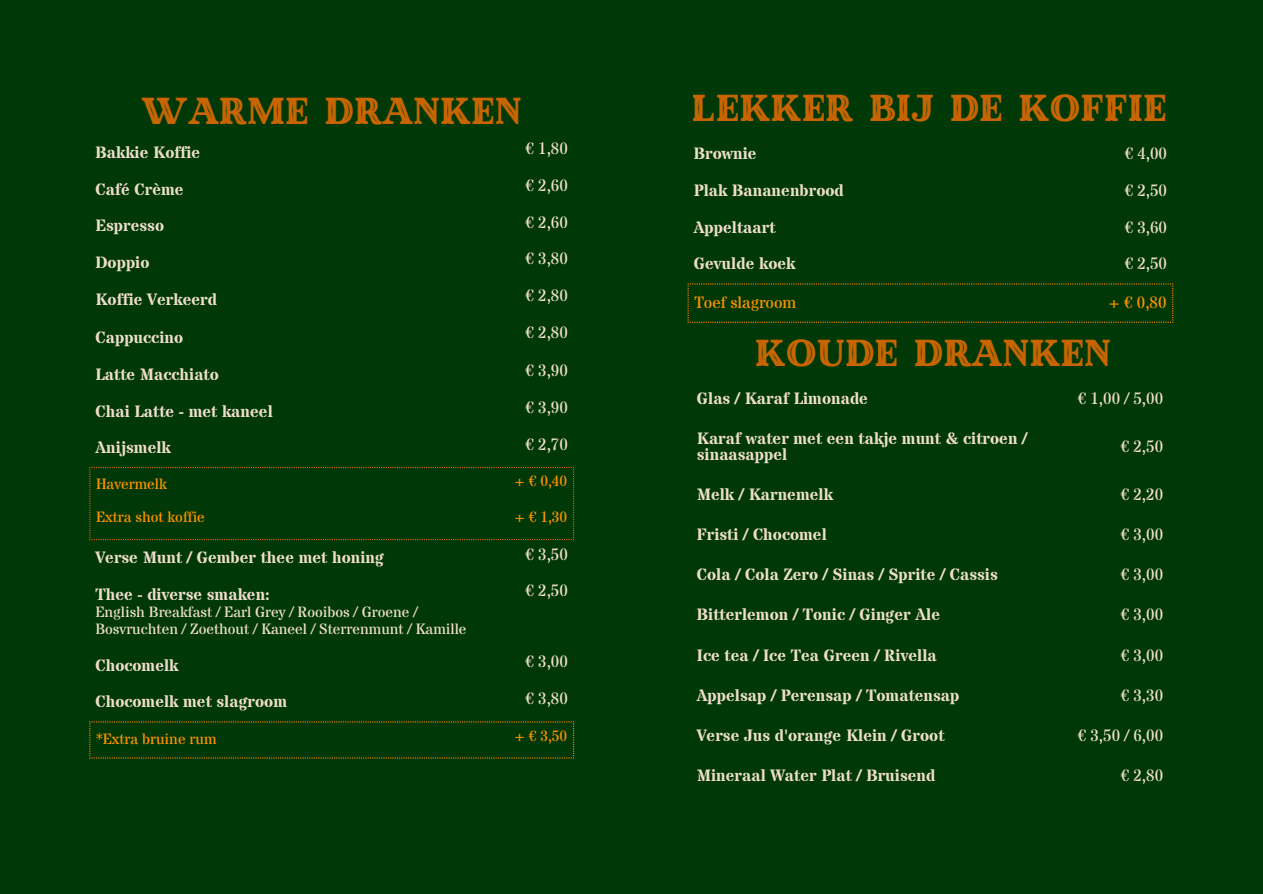
<style>
.page{position:relative;width:1263px;height:894px;background:#fff}
.page>*{position:absolute;margin:0;border:0;box-sizing:border-box;transform-origin:0 0}
.t1{font:37.5px "Made Winter Inline";color:#ea6d02}
.t2{font:700 16.5px/15.8px "Stardos Stencil";color:#efddcb}
.t3{font:16.5px "Stardos Stencil";color:#efddcb}
.t4{font:16.5px "Stardos Stencil";color:#ff9100}
.t5{font:15px/16.8px "Stardos Stencil";color:#efddcb}
.t6{font:15px "Stardos Stencil";color:#ff9100}
</style>
<div class="page">
<div style="left:0;top:0;width:1263px;height:893px;background:#003907"></div>
<svg style="left:89px;top:467px;width:485px;height:73px"></svg>
<svg style="left:89px;top:721px;width:485px;height:37px"></svg>
<svg style="left:688px;top:283px;width:485px;height:40px"></svg>
<h1 class="t1" style="left:141px;top:88px;width:383px">WARME DRANKEN</h1>
<p class="t2" style="left:95px;top:145px;width:106px">Bakkie Koffie</p>
<p class="t3" style="left:525px;top:137px;width:44px">€ 1,80</p>
<p class="t2" style="left:95px;top:182px;width:90px">Café Crème</p>
<p class="t3" style="left:525px;top:174px;width:44px">€ 2,60</p>
<p class="t2" style="left:95px;top:218px;width:70px">Espresso</p>
<p class="t3" style="left:525px;top:212px;width:44px">€ 2,60</p>
<p class="t2" style="left:95px;top:255px;width:56px">Doppio</p>
<p class="t3" style="left:525px;top:248px;width:44px">€ 3,80</p>
<p class="t2" style="left:95px;top:293px;width:123px">Koffie Verkeerd</p>
<p class="t3" style="left:525px;top:285px;width:44px">€ 2,80</p>
<p class="t2" style="left:95px;top:330px;width:89px">Cappuccino</p>
<p class="t3" style="left:525px;top:322px;width:44px">€ 2,80</p>
<p class="t2" style="left:95px;top:367px;width:125px">Latte Macchiato</p>
<p class="t3" style="left:525px;top:359px;width:44px">€ 3,90</p>
<p class="t2" style="left:95px;top:404px;width:179px">Chai Latte - met kaneel</p>
<p class="t3" style="left:525px;top:396px;width:44px">€ 3,90</p>
<p class="t2" style="left:95px;top:440px;width:77px">Anijsmelk</p>
<p class="t3" style="left:525px;top:433px;width:44px">€ 2,70</p>
<p class="t6" style="left:96px;top:474px;width:72px">Havermelk</p>
<p class="t6" style="left:514px;top:471px;width:54px">+ € 0,40</p>
<p class="t6" style="left:96px;top:507px;width:110px">Extra shot koffie</p>
<p class="t6" style="left:514px;top:507px;width:54px">+ € 1,30</p>
<p class="t2" style="left:95px;top:550px;width:290px">Verse Munt / Gember thee met honing</p>
<p class="t3" style="left:525px;top:543px;width:44px">€ 3,50</p>
<p class="t2" style="left:95px;top:587px;width:176px">Thee - diverse smaken:</p>
<p class="t5" style="left:95px;top:604px;width:373px">English Breakfast / Earl Grey / Rooibos / Groene /<br>Bosvruchten / Zoethout / Kaneel / Sterrenmunt / Kamille</p>
<p class="t3" style="left:525px;top:580px;width:44px">€ 2,50</p>
<p class="t2" style="left:95px;top:658px;width:85px">Chocomelk</p>
<p class="t3" style="left:525px;top:651px;width:44px">€ 3,00</p>
<p class="t2" style="left:95px;top:694px;width:193px">Chocomelk met slagroom</p>
<p class="t3" style="left:525px;top:688px;width:44px">€ 3,80</p>
<p class="t6" style="left:96px;top:729px;width:122px">*Extra bruine rum</p>
<p class="t6" style="left:514px;top:726px;width:54px">+ € 3,50</p>
<h1 class="t1" style="left:692px;top:85px;width:476px">LEKKER BIJ DE KOFFIE</h1>
<p class="t2" style="left:694px;top:146px;width:64px">Brownie</p>
<p class="t3" style="left:1125px;top:143px;width:44px">€ 4,00</p>
<p class="t2" style="left:694px;top:183px;width:152px">Plak Bananenbrood</p>
<p class="t3" style="left:1125px;top:180px;width:44px">€ 2,50</p>
<p class="t2" style="left:694px;top:221px;width:83px">Appeltaart</p>
<p class="t3" style="left:1125px;top:217px;width:44px">€ 3,60</p>
<p class="t2" style="left:694px;top:257px;width:103px">Gevulde koek</p>
<p class="t3" style="left:1125px;top:253px;width:44px">€ 2,50</p>
<p class="t4" style="left:694px;top:292px;width:103px">Toef slagroom</p>
<p class="t4" style="left:1108px;top:292px;width:60px">+ € 0,80</p>
<h1 class="t1" style="left:755px;top:330px;width:358px">KOUDE DRANKEN</h1>
<p class="t2" style="left:697px;top:392px;width:173px">Glas / Karaf Limonade</p>
<p class="t3" style="left:1078px;top:388px;width:87px">€ 1,00 / 5,00</p>
<p class="t2" style="left:697px;top:431px;width:332px">Karaf water met een takje munt &amp; citroen / sinaasappel</p>
<p class="t3" style="left:1121px;top:436px;width:44px">€ 2,50</p>
<p class="t2" style="left:697px;top:487px;width:138px">Melk / Karnemelk</p>
<p class="t3" style="left:1121px;top:484px;width:44px">€ 2,20</p>
<p class="t2" style="left:697px;top:527px;width:132px">Fristi / Chocomel</p>
<p class="t3" style="left:1121px;top:524px;width:44px">€ 3,00</p>
<p class="t2" style="left:697px;top:567px;width:302px">Cola / Cola Zero / Sinas / Sprite / Cassis</p>
<p class="t3" style="left:1121px;top:564px;width:44px">€ 3,00</p>
<p class="t2" style="left:697px;top:607px;width:245px">Bitterlemon / Tonic / Ginger Ale</p>
<p class="t3" style="left:1121px;top:604px;width:44px">€ 3,00</p>
<p class="t2" style="left:697px;top:647px;width:242px">Ice tea / Ice Tea Green / Rivella</p>
<p class="t3" style="left:1121px;top:644px;width:44px">€ 3,00</p>
<p class="t2" style="left:697px;top:688px;width:264px">Appelsap / Perensap / Tomatensap</p>
<p class="t3" style="left:1121px;top:684px;width:44px">€ 3,30</p>
<p class="t2" style="left:697px;top:728px;width:249px">Verse Jus d'orange Klein / Groot</p>
<p class="t3" style="left:1078px;top:724px;width:87px">€ 3,50 / 6,00</p>
<p class="t2" style="left:697px;top:768px;width:240px">Mineraal Water Plat / Bruisend</p>
<p class="t3" style="left:1121px;top:764px;width:44px">€ 2,80</p>
</div>
